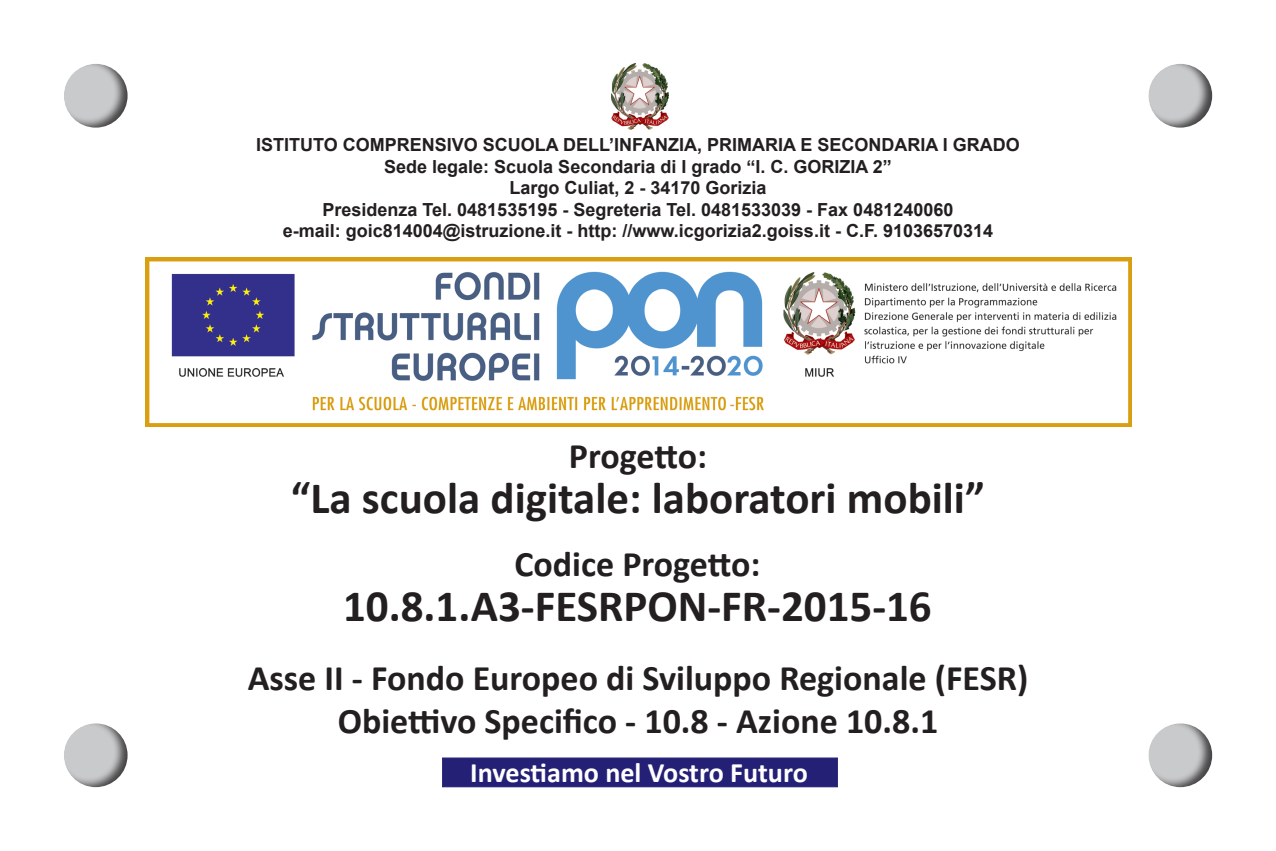
<style>
.page{position:relative;width:1276px;height:851px;background:#fff}
.page>*{position:absolute;margin:0;border:0;box-sizing:border-box;transform-origin:0 0}
.t1{font:700 45px "Calibri";color:#231f20}
.t2{font:700 36px "Calibri";color:#231f20}
.t3{font:700 28.2px "Calibri";color:#fff}
.t4{font:700 18px "Arial";color:#231f20}
</style>
<div class="page">
<div style="left:63px;top:63px;width:67px;height:67px;background:#231f20;opacity:.75"></div>
<div style="left:1147px;top:63px;width:67px;height:67px;background:#231f20;opacity:.75"></div>
<div style="left:63px;top:722px;width:67px;height:68px;background:#231f20;opacity:.75"></div>
<div style="left:1147px;top:722px;width:67px;height:68px;background:#231f20;opacity:.75"></div>
<div style="left:442px;top:757px;width:396px;height:30px;background:#242076;border:1px solid #242076"></div>
<img style="left:611px;top:64px;width:57px;height:65px">
<img style="left:145px;top:257px;width:986px;height:169px">
<p class="t4" style="left:256px;top:133px;width:765px">ISTITUTO COMPRENSIVO SCUOLA DELL’INFANZIA, PRIMARIA E SECONDARIA I GRADO</p>
<p class="t4" style="left:384px;top:154px;width:509px">Sede legale: Scuola Secondaria di I grado “I. C. GORIZIA 2”</p>
<p class="t4" style="left:509px;top:176px;width:259px">Largo Culiat, 2 - 34170 Gorizia</p>
<p class="t4" style="left:322px;top:197px;width:632px">Presidenza Tel. 0481535195 - Segreteria Tel. 0481533039 - Fax 0481240060</p>
<p class="t4" style="left:283px;top:219px;width:712px">e-mail: goic814004@istruzione.it - http: //www.icgorizia2.goiss.it - C.F. 91036570314</p>
<p class="t2" style="left:569px;top:433px;width:140px">Progetto:</p>
<p class="t1" style="left:291px;top:469px;width:696px">“La scuola digitale: laboratori mobili”</p>
<p class="t2" style="left:514px;top:541px;width:247px">Codice Progetto:</p>
<p class="t1" style="left:343px;top:578px;width:590px">10.8.1.A3-FESRPON-FR-2015-16</p>
<p class="t2" style="left:248px;top:655px;width:782px">Asse II - Fondo Europeo di Sviluppo Regionale (FESR)</p>
<p class="t2" style="left:338px;top:698px;width:602px">Obiettivo Specifico - 10.8 - Azione 10.8.1</p>
<p class="t3" style="left:470px;top:755px;width:339px">Investiamo nel Vostro Futuro</p>
</div>
